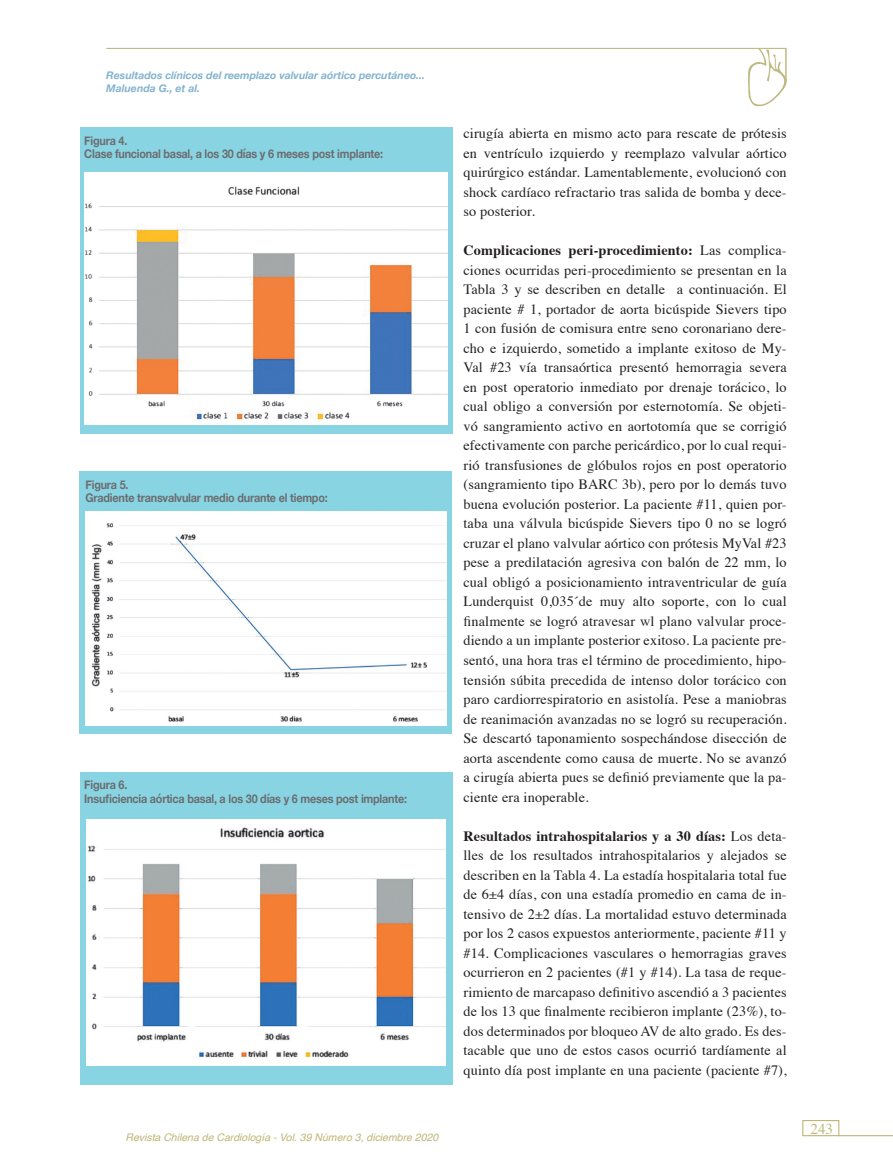
<style>
.page{position:relative;width:893px;height:1170px;background:#fff}
.page>*{position:absolute;margin:0;border:0;box-sizing:border-box;transform-origin:0 0}
.t1{font:15px "Times";color:#bfb678}
.t2{font:14.25px/19.5px "Times";letter-spacing:.01em;color:#231f20;text-align:justify}
.t3{font:700 12px/13.5px "Helvetica Neue";letter-spacing:-.02em;color:#6c6d70;scale:.9 1}
.t4{font:italic 700 10.5px/12.6px "Helvetica Neue";color:#83b3cf}
.t5{font:italic 10.5px "Helvetica";color:#bfb678}
.s1{font-weight:700}
</style>
<div class="page">
<div style="left:802px;top:1119px;width:37px;height:17px;border:1px solid #bfb678"></div>
<hr style="left:838px;top:1134px;width:55px;height:2px;background:#bfb678">
<div style="left:81px;top:128px;width:372px;height:306px;background:#88d4e2"></div>
<div style="left:81px;top:772px;width:372px;height:312px;background:#88d4e2"></div>
<hr style="left:106px;top:48px;width:681px;height:1px;background:#beb983">
<svg style="left:748px;top:48px;width:39px;height:59px"></svg>
<hr style="left:785px;top:49px;width:2px;height:32px;background:#beb983">
<img style="left:84px;top:173px;width:364px;height:251px">
<div style="left:80px;top:471px;width:372px;height:263px;background:#88d4e2"></div>
<img style="left:85px;top:511px;width:362px;height:214px">
<img style="left:86px;top:819px;width:360px;height:246px">
<p class="t4" style="left:106px;top:70px;width:320px">Resultados clínicos del reemplazo valvular aórtico percutáneo...<br>Maluenda G., et al.</p>
<p class="t3" style="left:84px;top:134px;width:334px">Figura 4.<br>Clase funcional basal, a los 30 días y 6 meses post implante:</p>
<p class="t3" style="left:86px;top:478px;width:271px">Figura 5.<br>Gradiente transvalvular medio durante el tiempo:</p>
<p class="t3" style="left:84px;top:778px;width:360px">Figura 6.<br>Insuficiencia aórtica basal, a los 30 días y 6 meses post implante:</p>
<p class="t5" style="left:125px;top:1128px;width:314px">Revista Chilena de Cardiología - Vol. 39 Número 3, diciembre 2020</p>
<p class="t2" style="left:463px;top:122px;width:325px">cirugía abierta en mismo acto para rescate de prótesis en ventrículo izquierdo y reemplazo valvular aórtico quirúrgico estándar. Lamentablemente, evolucionó con shock cardíaco refractario tras salida de bomba y dece&shy;so posterior.</p>
<p class="t2" style="left:463px;top:239px;width:325px"><span class="s1">Complicaciones peri-procedimiento:</span> Las complica&shy;ciones ocurridas peri-procedimiento se presentan en la Tabla 3 y se describen en detalle a continuación. El paciente # 1, portador de aorta bicúspide Sievers tipo 1 con fusión de comisura entre seno coronariano dere&shy;cho e izquierdo, sometido a implante exitoso de My-Val #23 vía transaórtica presentó hemorragia severa en post operatorio inmediato por drenaje torácico, lo cual obligo a conversión por esternotomía. Se objeti&shy;vó sangramiento activo en aortotomía que se corrigió efectivamente con parche pericárdico, por lo cual requi&shy;rió transfusiones de glóbulos rojos en post operatorio (sangramiento tipo BARC 3b), pero por lo demás tuvo buena evolución posterior. La paciente #11, quien por&shy;taba una válvula bicúspide Sievers tipo 0 no se logró cruzar el plano valvular aórtico con prótesis MyVal #23 pese a predilatación agresiva con balón de 22 mm, lo cual obligó a posicionamiento intraventricular de guía Lunderquist 0,035´de muy alto soporte, con lo cual finalmente se logró atravesar wl plano valvular proce&shy;diendo a un implante posterior exitoso. La paciente pre&shy;sentó, una hora tras el término de procedimiento, hipo&shy;tensión súbita precedida de intenso dolor torácico con paro cardiorrespiratorio en asistolía. Pese a maniobras de reanimación avanzadas no se logró su recuperación.<br>Se descartó taponamiento sospechándose disección de aorta ascendente como causa de muerte. No se avanzó a cirugía abierta pues se definió previamente que la pa&shy;ciente era inoperable.</p>
<p class="t2" style="left:463px;top:824px;width:325px"><span class="s1">Resultados intrahospitalarios y a 30 días:</span> Los deta&shy;lles de los resultados intrahospitalarios y alejados se describen en la Tabla 4. La estadía hospitalaria total fue de 6±4 días, con una estadía promedio en cama de in&shy;tensivo de 2±2 días. La mortalidad estuvo determinada por los 2 casos expuestos anteriormente, paciente #11 y #14. Complicaciones vasculares o hemorragias graves ocurrieron en 2 pacientes (#1 y #14). La tasa de reque&shy;rimiento de marcapaso definitivo ascendió a 3 pacientes de los 13 que finalmente recibieron implante (23%), to&shy;dos determinados por bloqueo AV de alto grado. Es des&shy;tacable que uno de estos casos ocurrió tardíamente al quinto día post implante en una paciente (paciente #7),</p>
<p class="t1" style="left:810px;top:1115px;width:24px">243</p>
</div>
